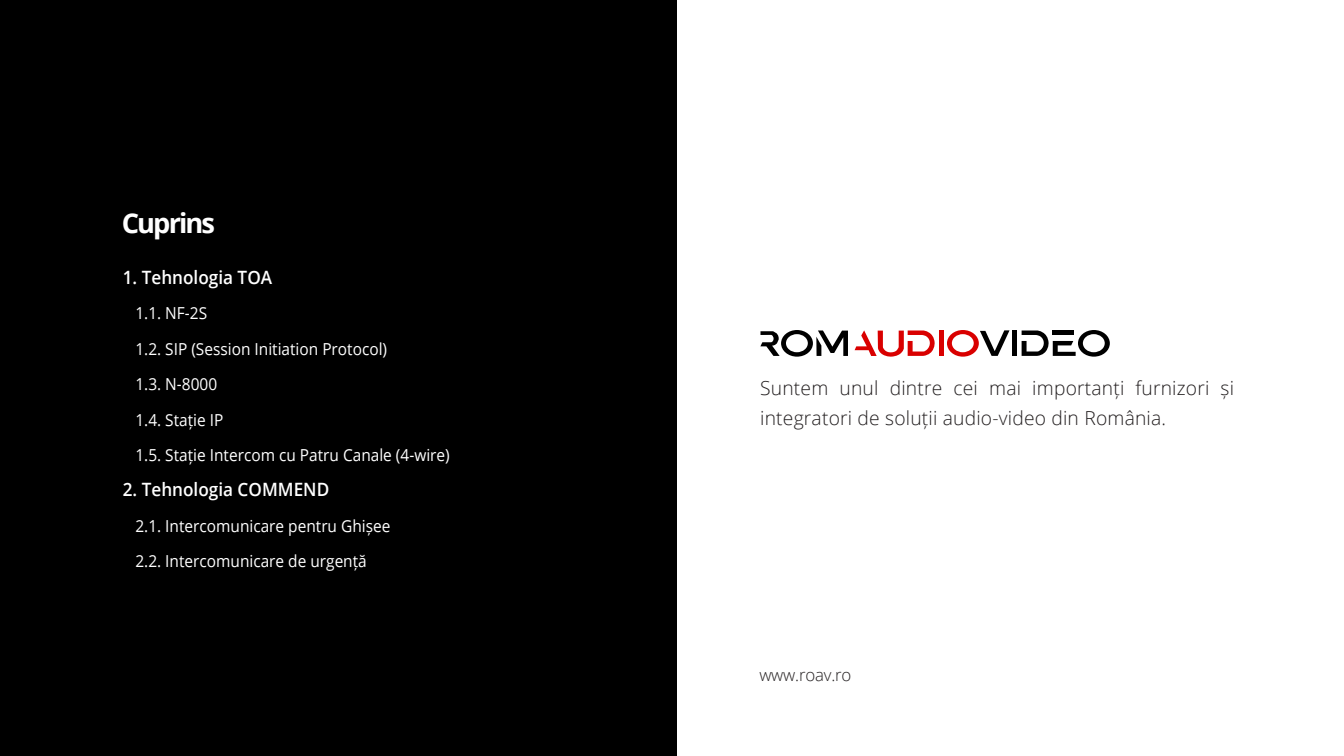
<style>
.page{position:relative;width:1344px;height:756px;background:#fff}
.page>*{position:absolute;margin:0;border:0;box-sizing:border-box;transform-origin:0 0}
.t1{font:700 27.3px "Open Sans";letter-spacing:-.07em;color:#fff}
.t2{font:300 19.25px/30.1px "Open Sans";letter-spacing:.01em;color:#231f20}
.hiperlink{font:600 18.38px "Open Sans";color:#fff;scale:.93 1}
.t3{font:300 16.8px "Open Sans";letter-spacing:-.01em;color:#231f20}
.hiperlink-2{font:16.52px "Open Sans";color:#fff;scale:.93 1}
</style>
<div class="page">
<svg style="left:760px;top:330px;width:88px;height:27px"></svg>
<hr style="left:939px;top:331px;width:4px;height:25px;background:#d90000">
<hr style="left:1013px;top:331px;width:4px;height:25px;background:#000">
<svg style="left:855px;top:330px;width:80px;height:27px"></svg>
<svg style="left:947px;top:330px;width:63px;height:27px"></svg>
<svg style="left:1022px;top:330px;width:88px;height:27px"></svg>
<div style="left:0;top:0;width:676px;height:756px;background:#000"></div>
<p class="t1" style="left:122px;top:204px;width:95px">Cuprins</p>
<p class="hiperlink" style="left:123px;top:265px;width:162px">1. Tehnologia TOA</p>
<p class="hiperlink-2" style="left:135px;top:302px;width:79px">1.1. NF-2S</p>
<p class="hiperlink-2" style="left:135px;top:338px;width:272px">1.2. SIP (Session Initiation Protocol)</p>
<p class="hiperlink-2" style="left:135px;top:373px;width:89px">1.3. N-8000</p>
<p class="hiperlink-2" style="left:135px;top:408px;width:96px">1.4. Stație IP</p>
<p class="hiperlink-2" style="left:135px;top:444px;width:340px">1.5. Stație Intercom cu Patru Canale (4-wire)</p>
<p class="hiperlink" style="left:123px;top:477px;width:223px">2. Tehnologia COMMEND</p>
<p class="hiperlink-2" style="left:135px;top:514px;width:276px">2.1. Intercomunicare pentru Ghișee</p>
<p class="hiperlink-2" style="left:135px;top:550px;width:250px">2.2. Intercomunicare de urgență</p>
<p class="t2" style="left:760px;top:373px;width:475px">Suntem unul dintre cei mai importanți furnizori și integratori de soluții audio-video din România.</p>
<p class="t3" style="left:759px;top:663px;width:94px">www.roav.ro</p>
</div>
